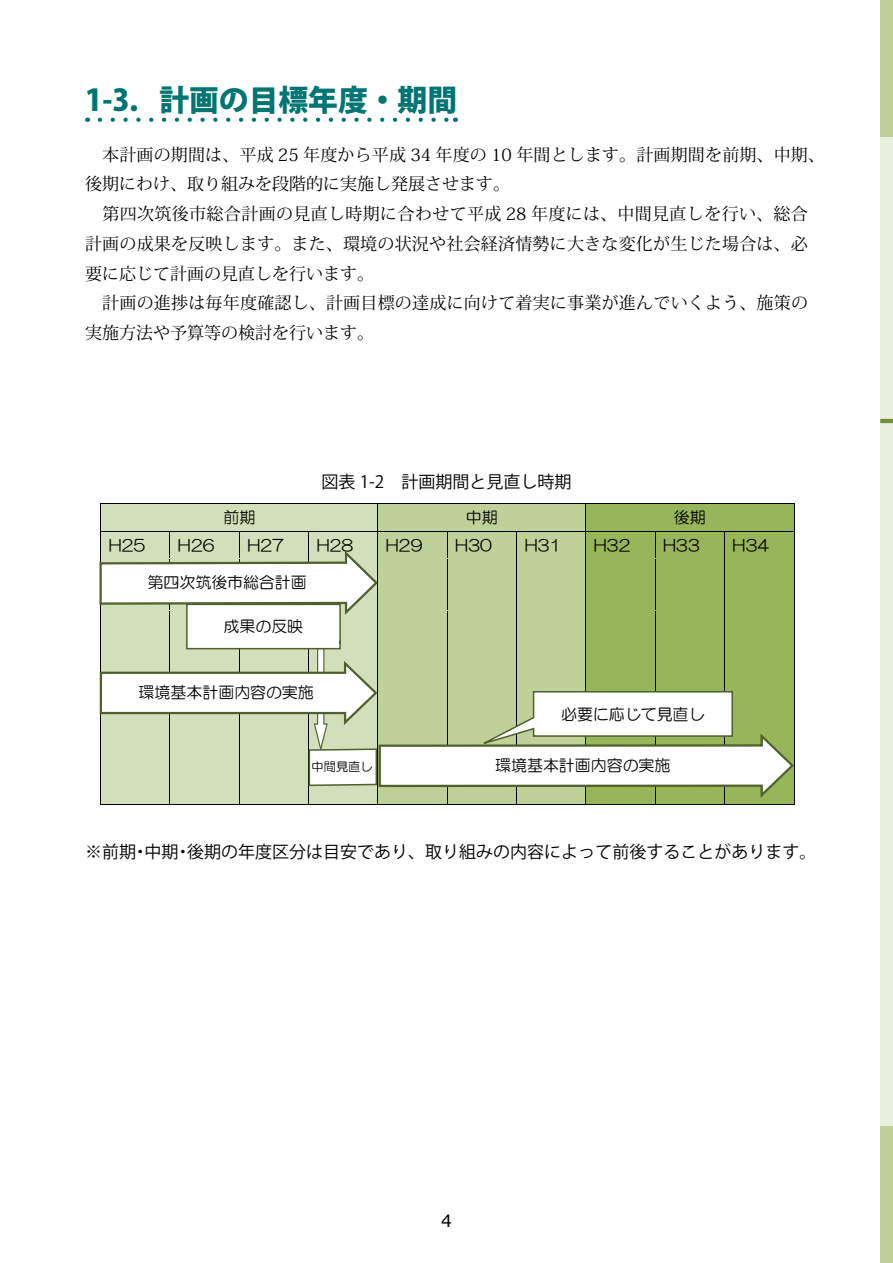
<style>
.page{position:relative;width:893px;height:1263px;background:#fff}
.page>*{position:absolute;margin:0;border:0;box-sizing:border-box;transform-origin:0 0}
.t1{font:800 29.7px "Koz Go Pro";color:#007571}
.t2{font:16.95px/29.7px "Koz Min Pro";letter-spacing:.015em;color:#000}
.t3{font:16.95px "Koz Go Pro";color:#000}
.t4{font:16.95px "Koz Go Pr 6 N";color:#000}
.t5{font:16.95px "Verdana";color:#000}
.t6{font:16.05px "HG Maru Gothic MPRO";color:#040000}
.t7{font:12.15px "HG Maru Gothic MPRO";color:#040000}
</style>
<div class="page">
<div style="left:880px;top:111px;width:13px;height:1054px;background:#e9efdd"></div>
<div style="left:880px;top:0;width:13px;height:136px;background:#bfd099"></div>
<div style="left:880px;top:1126px;width:13px;height:137px;background:#bfd099"></div>
<hr style="left:880px;top:419px;width:13px;height:4px;background:#758f3d">
<svg style="left:100px;top:118px;width:349px;height:4px"></svg>
<svg style="left:99px;top:503px;width:696px;height:302px"></svg>
<img style="left:534px;top:692px;width:198px;height:43px">
<h1 class="t1" style="left:85px;top:81px;width:374px">1-3．計画の目標年度・期間</h1>
<p class="t2" style="left:85px;top:139px;width:741px">　本計画の期間は、平成 25 年度から平成 34 年度の 10 年間とします。計画期間を前期、中期、後期にわけ、取り組みを段階的に実施し発展させます。<br>　第四次筑後市総合計画の見直し時期に合わせて平成 28 年度には、中間見直しを行い、総合計画の成果を反映します。また、環境の状況や社会経済情勢に大きな変化が生じた場合は、必要に応じて計画の見直しを行います。<br>　計画の進捗は毎年度確認し、計画目標の達成に向けて着実に事業が進んでいくよう、施策の実施方法や予算等の検討を行います。</p>
<p class="t4" style="left:322px;top:472px;width:251px">図表 1-2　計画期間と見直し時期</p>
<p class="t6" style="left:223px;top:509px;width:33px">前期</p>
<p class="t6" style="left:466px;top:509px;width:33px">中期</p>
<p class="t6" style="left:674px;top:509px;width:33px">後期</p>
<p class="t6" style="left:109px;top:537px;width:38px">H25</p>
<p class="t6" style="left:178px;top:537px;width:38px">H26</p>
<p class="t6" style="left:247px;top:537px;width:38px">H27</p>
<p class="t6" style="left:317px;top:537px;width:38px">H28</p>
<p class="t6" style="left:386px;top:537px;width:38px">H29</p>
<p class="t6" style="left:455px;top:537px;width:38px">H30</p>
<p class="t6" style="left:525px;top:537px;width:38px">H31</p>
<p class="t6" style="left:594px;top:537px;width:38px">H32</p>
<p class="t6" style="left:663px;top:537px;width:38px">H33</p>
<p class="t6" style="left:733px;top:537px;width:38px">H34</p>
<p class="t6" style="left:148px;top:575px;width:161px">第四次筑後市総合計画</p>
<p class="t6" style="left:224px;top:618px;width:81px">成果の反映</p>
<p class="t6" style="left:138px;top:685px;width:177px">環境基本計画内容の実施</p>
<p class="t7" style="left:312px;top:761px;width:62px">中間見直し</p>
<p class="t6" style="left:561px;top:706px;width:145px">必要に応じて見直し</p>
<p class="t6" style="left:495px;top:757px;width:177px">環境基本計画内容の実施</p>
<p class="t3" style="left:85px;top:841px;width:733px">※前期・中期・後期の年度区分は目安であり、取り組みの内容によって前後することがあります。</p>
<p class="t5" style="left:441px;top:1209px;width:12px">4</p>
</div>
